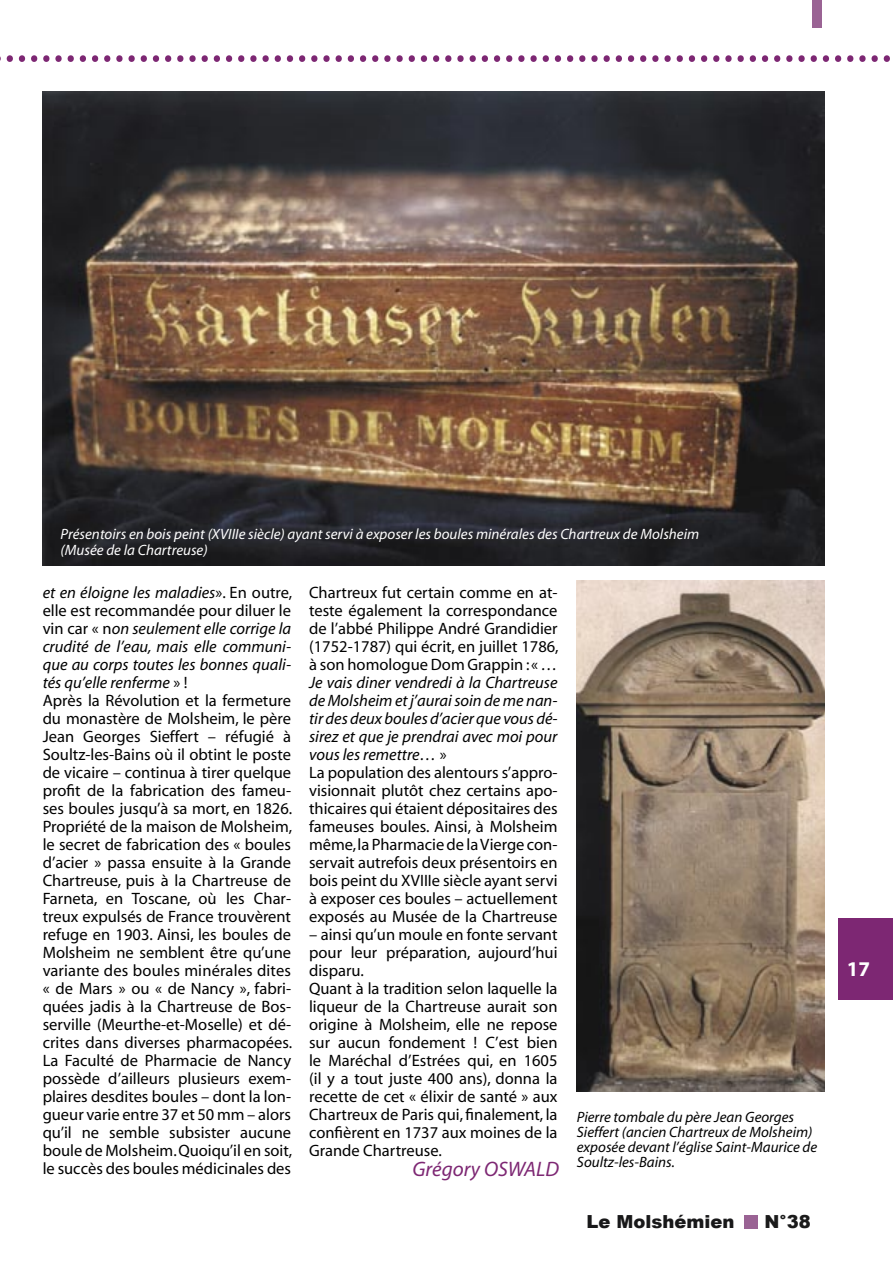
<style>
.page{position:relative;width:893px;height:1263px;background:#fff}
.page>*{position:absolute;margin:0;border:0;box-sizing:border-box;transform-origin:0 0}
.t1{font:52.5px "Myriad";color:#7d2773}
.t2{font:italic 21px "Myriad";color:#7d2773}
.t3{font:700 21px "Myriad";color:#fff}
.t4{font:900 18px "Arial";color:#181819}
.t5{font:900 18px "Arial";color:#1b1b1b}
.t6{font:16.5px/18px "Myriad";color:#000}
.t7{font:italic 15px/15px "Myriad";color:#000}
.t8{font:italic 15px/16.5px "Myriad";color:#fff}
.s1{font-style:italic}
</style>
<div class="page">
<div style="left:812px;top:0;width:10px;height:27px;background:#9a6394"></div>
<div style="left:838px;top:918px;width:55px;height:81px;background:#7d2773"></div>
<svg style="left:745px;top:1228px;width:13px;height:1px"></svg>
<div style="left:745px;top:1215px;width:13px;height:13px;background:#9a6394"></div>
<img style="left:577px;top:580px;width:248px;height:511px">
<img style="left:43px;top:91px;width:782px;height:475px">
<p class="t1" style="left:4px;top:18px;width:889px">.........................................................................</p>
<p class="t8" style="left:61px;top:526px;width:640px">Présentoirs en bois peint (XVIIIe siècle) ayant servi à exposer les boules minérales des Chartreux de Molsheim (Musée de la Chartreuse)</p>
<p class="t6" style="left:43px;top:584px;width:251px"><span class="s1">et en éloigne les maladies</span>». En outre, elle est recommandée pour diluer le vin car « n<span class="s1">on seulement elle corrige la crudité de l’eau, mais elle communi&shy;que au corps toutes les bonnes quali&shy;tés qu’elle renferme</span> » !<br>Après la Révolution et la fermeture du monastère de Molsheim, le père Jean Georges Sieffert – réfugié à Soultz-les-Bains où il obtint le poste de vicaire – continua à tirer quelque profit de la fabrication des fameu&shy;ses boules jusqu’à sa mort, en 1826.<br>Propriété de la maison de Molsheim, le secret de fabrication des « boules d’acier » passa ensuite à la Grande Chartreuse, puis à la Chartreuse de Farneta, en Toscane, où les Char&shy;treux expulsés de France trouvèrent refuge en 1903. Ainsi, les boules de Molsheim ne semblent être qu’une variante des boules minérales dites « de Mars » ou « de Nancy », fabri&shy;quées jadis à la Chartreuse de Bos&shy;serville (Meurthe-et-Moselle) et dé&shy;crites dans diverses pharmacopées.<br>La Faculté de Pharmacie de Nancy possède d’ailleurs plusieurs exem&shy;plaires desdites boules – dont la lon&shy;gueur varie entre 37 et 50 mm – alors qu’il ne semble subsister aucune boule de Molsheim. Quoiqu’il en soit, le succès des boules médicinales des</p>
<p class="t6" style="left:309px;top:584px;width:251px">Chartreux fut certain comme en at&shy;teste également la correspondance de l’abbé Philippe André Grandidier (1752-1787) qui écrit, en juillet 1786, à son homologue Dom Grappin : « <span class="s1">… Je vais diner vendredi à la Chartreuse de Molsheim et j’aurai soin de me nan&shy;tir des deux boules d’acier que vous dé&shy;sirez et que je prendrai avec moi pour vous les remettre…</span> »<br>La population des alentours s’appro&shy;visionnait plutôt chez certains apo&shy;thicaires qui étaient dépositaires des fameuses boules. Ainsi, à Molsheim même, la Pharmacie de la Vierge con&shy;servait autrefois deux présentoirs en bois peint du XVIIIe siècle ayant servi à exposer ces boules – actuellement exposés au Musée de la Chartreuse</p>
<p class="t6" style="left:309px;top:926px;width:250px">– ainsi qu’un moule en fonte servant pour leur préparation, aujourd’hui disparu.<br>Quant à la tradition selon laquelle la liqueur de la Chartreuse aurait son origine à Molsheim, elle ne repose sur aucun fondement ! C’est bien le Maréchal d’Estrées qui, en 1605 (il y a tout juste 400 ans), donna la recette de cet « élixir de santé » aux<br>Chartreux de Paris qui, finalement, la confièrent en 1737 aux moines de la<br>Grande Chartreuse.</p>
<p class="t2" style="left:412px;top:1158px;width:148px">Grégory OSWALD</p>
<p class="t7" style="left:577px;top:1110px;width:242px">Pierre tombale du père Jean Georges Sieffert (ancien Chartreux de Molsheim) exposée devant l’église Saint-Maurice de Soultz-les-Bains.</p>
<p class="t4" style="left:587px;top:1212px;width:150px">Le Molshémien</p>
<p class="t5" style="left:765px;top:1212px;width:48px">N°38</p>
<p class="t3" style="left:847px;top:958px;width:25px">17</p>
</div>
